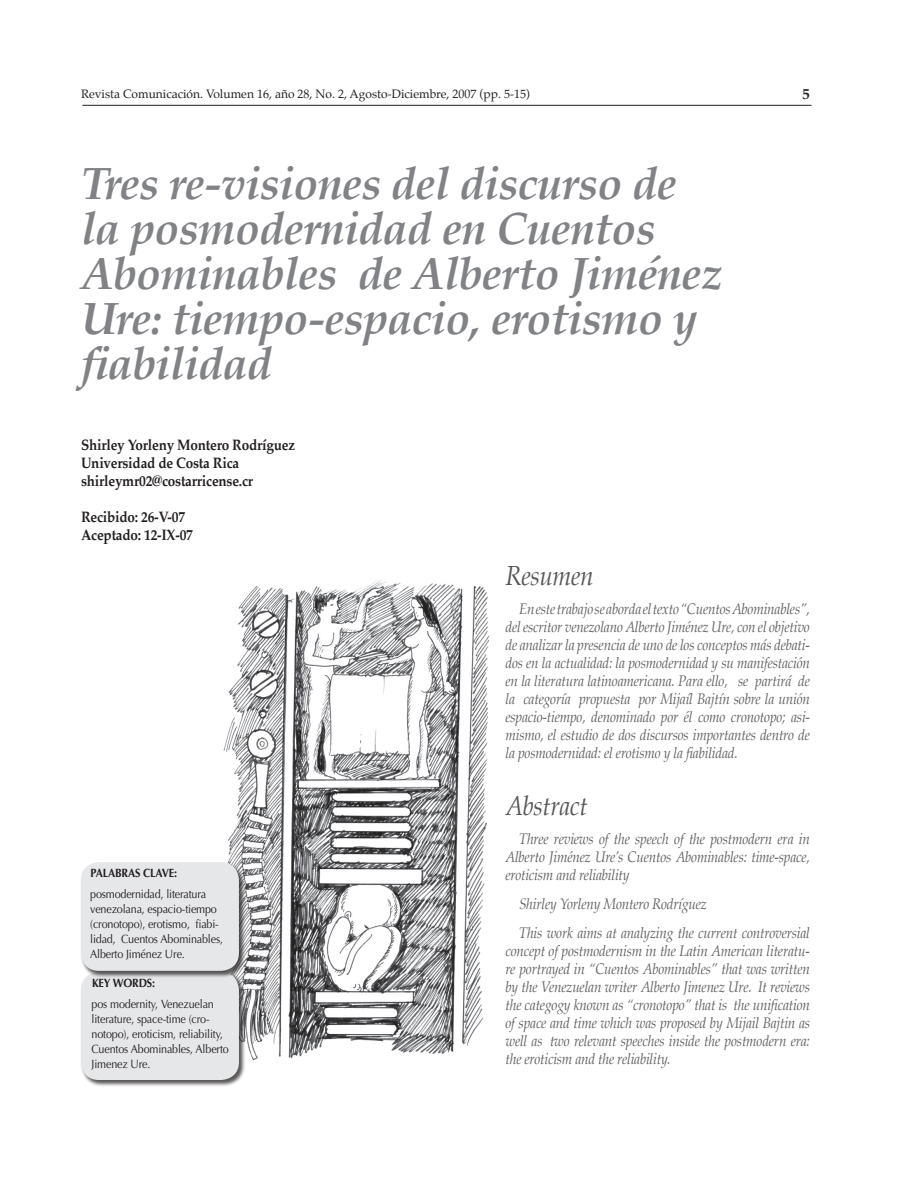
<style>
.page{position:relative;width:918px;height:1188px;background:#fff}
.page>*{position:absolute;margin:0;border:0;box-sizing:border-box;transform-origin:0 0}
.t1{font:italic 700 45px/45px "Palatino";letter-spacing:-.015em;color:#808285}
.t2{font:italic 27px "Palatino";letter-spacing:-.015em;color:#57585a;scale:.9 1}
.t3{font:italic 15px/18px "Palatino";letter-spacing:-.015em;color:#636366;text-align:justify;scale:.9 1}
.t4{font:700 15px/18px "Palatino";letter-spacing:-.015em;color:#231f20;scale:.9 1}
.t5{font:700 15px "Palatino";letter-spacing:-.015em;color:#231f20}
.t6{font:12px/15px "Optima";letter-spacing:-.015em;color:#231f20;scale:.9 1}
.t7{font:12px "Palatino";color:#231f20}
.t8{font:700 12px "Optima";letter-spacing:-.015em;color:#231f20;scale:.9 1}
</style>
<div class="page">
<hr style="left:82px;top:105px;width:730px;height:1px;background:#231f20">
<img style="left:223px;top:580px;width:267px;height:481px">
<div style="left:80px;top:971px;width:167px;height:116px;background:#231f20;opacity:.75"></div>
<div style="left:80px;top:861px;width:167px;height:117px;background:#231f20;opacity:.75"></div>
<div style="left:81px;top:862px;width:158px;height:218px;background:#e6e7e9"></div>
<p class="t7" style="left:81px;top:86px;width:451px">Revista Comunicación. Volumen 16, año 28, No. 2, Agosto-Diciembre, 2007 (pp. 5-15)</p>
<p class="t5" style="left:802px;top:85px;width:9px">5</p>
<h1 class="t1" style="left:81px;top:166px;width:644px">Tres re-visiones del discurso de la posmodernidad en Cuentos<br>Abominables de Alberto Jiménez<br>Ure: tiempo-espacio, erotismo y fiabilidad</h1>
<p class="t4" style="left:81px;top:437px;width:239px">Shirley Yorleny Montero Rodríguez<br>Universidad de Costa Rica shirleymr02@costarricense.cr</p>
<p class="t4" style="left:81px;top:509px;width:126px">Recibido: 26-V-07<br>Aceptado: 12-IX-07</p>
<p class="t8" style="left:91px;top:866px;width:97px">PALABRAS CLAVE:</p>
<p class="t6" style="left:90px;top:887px;width:149px">posmodernidad, literatura venezolana, espacio-tiempo (cronotopo), erotismo, fiabi&shy;lidad, Cuentos Abominables,<br>Alberto Jiménez Ure.</p>
<p class="t8" style="left:92px;top:975px;width:72px">KEY WORDS:</p>
<p class="t6" style="left:92px;top:996px;width:154px">pos modernity, Venezuelan literature, space-time (cro&shy;notopo), eroticism, reliability,<br>Cuentos Abominables, Alberto<br>Jimenez Ure.</p>
<h2 class="t2" style="left:506px;top:559px;width:100px">Resumen</h2>
<p class="t3" style="left:506px;top:601px;width:340px;text-indent:14px">En este trabajo se aborda el texto “Cuentos Abominables”, del escritor venezolano Alberto Jiménez Ure, con el objetivo de analizar la presencia de uno de los conceptos más debati&shy;dos en la actualidad: la posmodernidad y su manifestación en la literatura latinoamericana. Para ello, se partirá de la categoría propuesta por Mijaíl Bajtín sobre la unión espacio-tiempo, denominado por él como cronotopo; asi&shy;mismo, el estudio de dos discursos importantes dentro de la posmodernidad: el erotismo y la fiabilidad.</p>
<h2 class="t2" style="left:506px;top:790px;width:93px">Abstract</h2>
<p class="t3" style="left:506px;top:831px;width:340px;text-indent:14px">Three reviews of the speech of the postmodern era in Alberto Jiménez Ure’s Cuentos Abominables: time-space, eroticism and reliability</p>
<p class="t3" style="left:519px;top:891px;width:325px;line-height:28.8px">Shirley Yorleny Montero Rodríguez<br>This work aims at analyzing the current controversial</p>
<p class="t3" style="left:506px;top:943px;width:340px">concept of postmodernism in the Latin American literatu&shy;re portrayed in “Cuentos Abominables” that was written by the Venezuelan writer Alberto Jimenez Ure. It reviews the categogy known as “cronotopo” that is the unification of space and time which was proposed by Mijail Bajtin as well as two relevant speeches inside the postmodern era: the eroticism and the reliability.</p>
</div>
